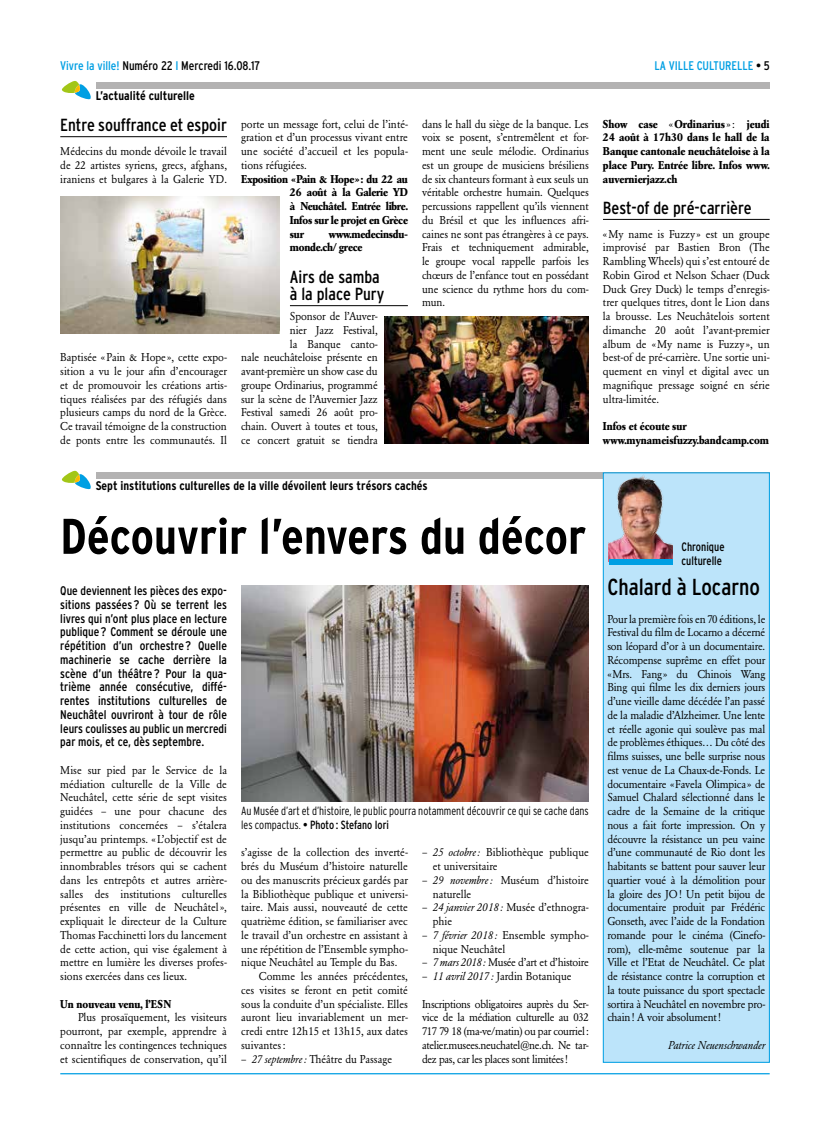
<style>
.page{position:relative;width:830px;height:1134px;background:#fff}
.page>*{position:absolute;margin:0;border:0;box-sizing:border-box;transform-origin:0 0}
.t1{font:700 condensed 50px "Interstate";color:#000}
.t2{font:condensed 23.12px "Interstate";color:#000}
.t3{font:condensed 17.5px/17.5px "Interstate";color:#000}
.t4{font:condensed 12.5px/13.8px "Interstate";color:#000;text-align:justify}
.t5{font:700 condensed 12.5px "Interstate";color:#000}
.t6{font:condensed 12.5px "Interstate";color:#009fe3}
.t7{font:condensed 12.25px/13.8px "Interstate";color:#000;scale:.95 1}
.t8{font:300 condensed 11.88px/13.8px "Interstate";color:#000;scale:.95 1}
.t9{font:11.25px/13.8px "Garamond BE";color:#000;text-align:justify;scale:.95 1}
.t10{font:700 11.25px/13.8px "Garamond BE";color:#000;text-align:justify;scale:.95 1}
.t11{font:11.25px "Garamond BE";letter-spacing:-.025em;color:#000;scale:.95 1}
.t12{font:700 11.25px/13.8px "Garamond BE";letter-spacing:-.02em;color:#000;scale:.95 1}
.t13{font:italic 11.25px "Garamond BE";color:#000;scale:.95 1}
.s1{color:#009fe3}
.s2{color:#000}
.s3{font-weight:400}
.s4{font-style:italic}
</style>
<div class="page">
<hr style="left:60px;top:1073px;width:709px;height:1px;background:#009fe3">
<div style="left:96px;top:472px;width:673px;height:7px;background:#b3b2b2"></div>
<svg style="left:62px;top:471px;width:29px;height:18px"></svg>
<div style="left:96px;top:83px;width:673px;height:6px;background:#b3b2b2"></div>
<svg style="left:62px;top:81px;width:29px;height:18px"></svg>
<img style="left:241px;top:586px;width:347px;height:215px">
<hr style="left:60px;top:136px;width:167px;height:1px;background:#000">
<hr style="left:290px;top:305px;width:117px;height:1px;background:#000">
<hr style="left:602px;top:219px;width:167px;height:1px;background:#000">
<img style="left:384px;top:316px;width:204px;height:128px">
<div style="left:603px;top:473px;width:166px;height:589px;background:#bce4fa"></div>
<div style="left:602px;top:472px;width:167px;height:590px;border:1px solid #009fe3"></div>
<img style="left:608px;top:472px;width:64px;height:87px">
<div style="left:608px;top:559px;width:64px;height:6px;background:#009fe3"></div>
<img style="left:60px;top:196px;width:219px;height:137px">
<p class="t4" style="left:60px;top:59px;width:201px"><span class="s1">Vivre la ville!</span> Numéro 22 <span class="s1">I</span> Mercredi 16.08.17</p>
<p class="t6" style="left:654px;top:59px;width:116px">LA VILLE CULTURELLE <span class="s2">• 5</span></p>
<p class="t5" style="left:96px;top:89px;width:100px">L’actualité culturelle</p>
<h3 class="t3" style="left:60px;top:116px;width:168px">Entre souffrance et espoir</h3>
<p class="t9" style="left:60px;top:144px;width:177px">Médecins du monde dévoile le travail de 22 artistes syriens, grecs, afghans, iraniens et bulgares à la Galerie YD.</p>
<p class="t9" style="left:60px;top:351px;width:177px">Baptisée «Pain &amp; Hope », cette expo&shy;sition a vu le jour afin d’encourager et de promouvoir les créations artis&shy;tiques réalisées par des réfugiés dans plusieurs camps du nord de la Grèce.<br>Ce travail témoigne de la construction de ponts entre les communautés. Il</p>
<p class="t9" style="left:241px;top:117px;width:177px">porte un message fort, celui de l’inté&shy;gration et d’un processus vivant entre une société d’accueil et les popula&shy;tions réfugiées.</p>
<p class="t10" style="left:290px;top:172px;width:126px;text-indent:-49px">Exposition «Pain &amp; Hope»: du 22 au 26 août à la Galerie YD à Neuchâtel. Entrée libre.<br>Infos sur le projet en Grèce sur</p>
<p class="t12" style="left:290px;top:227px;width:126px;text-indent:39px">www.medecinsdu&shy;monde.ch/ grece</p>
<h3 class="t3" style="left:290px;top:267px;width:96px">Airs de samba à la place Pury</h3>
<p class="t9" style="left:241px;top:309px;width:145px;text-align:right">Sponsor de l’Auver-<br>nier Jazz Festival,<br>la Banque canto-<br>nale neuchâteloise présente en avant-première un show case du groupe Ordinarius, programmé sur la scène de l’Auvernier Jazz<br>Festival samedi 26 août pro&shy;chain. Ouvert à toutes et tous, ce concert gratuit se tiendra</p>
<p class="t9" style="left:422px;top:117px;width:177px">dans le hall du siège de la banque. Les voix se posent, s’entremêlent et for&shy;ment une seule mélodie. Ordinarius est un groupe de musiciens brésiliens de six chanteurs formant à eux seuls un véritable orchestre humain. Quelques percussions rappellent qu’ils viennent du Brésil et que les influences afri&shy;caines ne sont pas étrangères à ce pays.<br>Frais et techniquement admirable, le groupe vocal rappelle parfois les chœurs de l’enfance tout en possédant une science du rythme hors du com&shy;mun.</p>
<p class="t10" style="left:602px;top:117px;width:177px">Show case <span class="s3">«</span>Ordinarius<span class="s3">»:</span> jeudi 24 août à 17h30 dans le hall de la Banque cantonale neuchâteloise à la place Pury. Entrée libre. Infos www. auvernierjazz.ch</p>
<h3 class="t3" style="left:602px;top:199px;width:150px">Best-of de pré-carrière</h3>
<p class="t9" style="left:602px;top:227px;width:177px">«My name is Fuzzy » est un groupe improvisé par Bastien Bron (The Rambling Wheels) qui s’est entouré de Robin Girod et Nelson Schaer (Duck Duck Grey Duck) le temps d’enregis&shy;trer quelques titres, dont le Lion dans la brousse. Les Neuchâtelois sortent dimanche 20 août l’avant-premier album de «My name is Fuzzy », un best-of de pré-carrière. Une sortie uni&shy;quement en vinyl et digital avec un magnifique pressage soigné en série ultra-limitée.</p>
<p class="t10" style="left:602px;top:419px;width:176px">Infos et écoute sur www.mynameisfuzzy.bandcamp.com</p>
<p class="t5" style="left:96px;top:479px;width:333px">Sept institutions culturelles de la ville dévoilent leurs trésors cachés</p>
<h1 class="t1" style="left:60px;top:508px;width:527px">Découvrir l’envers du décor</h1>
<p class="t4" style="left:60px;top:584px;width:168px">Que deviennent les pièces des expo&shy;sitions passées ? Où se terrent les livres qui n’ont plus place en lecture publique ? Comment se déroule une répétition d’un orchestre ? Quelle machinerie se cache derrière la scène d’un théâtre ? Pour la qua&shy;trième année consécutive, diffé&shy;rentes institutions culturelles de Neuchâtel ouvriront à tour de rôle leurs coulisses au public un mercredi par mois, et ce, dès septembre.</p>
<p class="t9" style="left:60px;top:763px;width:177px">Mise sur pied par le Service de la médiation culturelle de la Ville de Neuchâtel, cette série de sept visites guidées – une pour chacune des institutions concernées – s’étalera jusqu’au printemps. «L’objectif est de permettre au public de découvrir les innombrables trésors qui se cachent dans les entrepôts et autres arrière&shy;salles des institutions culturelles présentes en ville de Neuchâtel», expliquait le directeur de la Culture Thomas Facchinetti lors du lancement de cette action, qui vise également à mettre en lumière les diverses profes&shy;sions exercées dans ces lieux.</p>
<p class="t10" style="left:60px;top:997px;width:118px">Un nouveau venu, l’ESN</p>
<p class="t9" style="left:60px;top:1011px;width:177px;text-indent:18px">Plus prosaïquement, les visiteurs pourront, par exemple, apprendre à connaître les contingences techniques et scientifiques de conservation, qu’il</p>
<p class="t8" style="left:241px;top:804px;width:367px">Au Musée d’art et d’histoire, le public pourra notamment découvrir ce qui se cache dans les compactus. <span class="s3">• Photo : Stefano Iori</span></p>
<p class="t9" style="left:241px;top:846px;width:177px">s’agisse de la collection des inverté-</p>
<p class="t9" style="left:241px;top:859px;width:177px">brés du Muséum d’histoire naturelle</p>
<p class="t9" style="left:241px;top:873px;width:177px">ou des manuscrits précieux gardés par</p>
<p class="t9" style="left:241px;top:887px;width:177px">la Bibliothèque publique et universi-</p>
<p class="t9" style="left:241px;top:901px;width:177px">taire. Mais aussi, nouveauté de cette</p>
<p class="t9" style="left:241px;top:914px;width:177px">quatrième édition, se familiariser avec</p>
<p class="t9" style="left:241px;top:928px;width:177px">le travail d’un orchestre en assistant à</p>
<p class="t9" style="left:241px;top:942px;width:177px">une répétition de l’Ensemble sympho-</p>
<p class="t9" style="left:241px;top:956px;width:166px">nique Neuchâtel au Temple du Bas.</p>
<p class="t9" style="left:259px;top:969px;width:158px">Comme les années précédentes,</p>
<p class="t9" style="left:241px;top:983px;width:177px">ces visites se feront en petit comité</p>
<p class="t9" style="left:241px;top:997px;width:177px">sous la conduite d’un spécialiste. Elles</p>
<p class="t9" style="left:241px;top:1011px;width:177px">auront lieu invariablement un mer-</p>
<p class="t9" style="left:241px;top:1024px;width:177px">credi entre 12h15 et 13h15, aux dates</p>
<p class="t9" style="left:241px;top:1038px;width:48px">suivantes:</p>
<p class="t9" style="left:241px;top:1052px;width:160px">– <span class="s4">27 septembre:</span> Théâtre du Passage</p>
<p class="t9" style="left:432px;top:846px;width:166px;text-indent:-11px">– <span class="s4">25 octobre:</span> Bibliothèque publique et universitaire</p>
<p class="t9" style="left:432px;top:873px;width:166px;text-indent:-11px">– <span class="s4">29 novembre:</span> Muséum d’histoire naturelle</p>
<p class="t9" style="left:432px;top:901px;width:166px;text-indent:-11px">– <span class="s4">24 janvier 2018:</span> Musée d’ethnogra&shy;phie</p>
<p class="t9" style="left:432px;top:928px;width:166px;text-indent:-11px">– <span class="s4">7 février 2018 :</span> Ensemble sympho&shy;nique Neuchâtel</p>
<p class="t11" style="left:422px;top:956px;width:177px">– <span class="s4">7 mars 2018:</span> Musée d’art et d’histoire</p>
<p class="t9" style="left:422px;top:969px;width:159px">– <span class="s4">11 avril 2017 :</span> Jardin Botanique</p>
<p class="t9" style="left:422px;top:997px;width:177px">Inscriptions obligatoires auprès du Ser&shy;vice de la médiation culturelle au 032<br>717 79 18 (ma-ve/matin) ou par courriel: atelier.musees.neuchatel@ne.ch. Ne tar&shy;dez pas, car les places sont limitées!</p>
<p class="t7" style="left:681px;top:540px;width:47px">Chronique culturelle</p>
<h2 class="t2" style="left:607px;top:574px;width:154px">Chalard à Locarno</h2>
<p class="t9" style="left:607px;top:612px;width:168px">Pour la première fois en 70 éditions, le Festival du film de Locarno a décerné son léopard d’or à un documentaire.<br>Récompense suprême en effet pour «Mrs. Fang» du Chinois Wang Bing qui filme les dix derniers jours d’une vieille dame décédée l’an passé de la maladie d’Alzheimer. Une lente et réelle agonie qui soulève pas mal de problèmes éthiques… Du côté des films suisses, une belle surprise nous est venue de La Chaux-de-Fonds. Le documentaire «Favela Olimpica» de Samuel Chalard sélectionné dans le cadre de la Semaine de la critique nous a fait forte impression. On y découvre la résistance un peu vaine d’une communauté de Rio dont les habitants se battent pour sauver leur quartier voué à la démolition pour la gloire des JO! Un petit bijou de documentaire produit par Frédéric Gonseth, avec l’aide de la Fondation romande pour le cinéma (Cinefo&shy;rom), elle-même soutenue par la Ville et l’Etat de Neuchâtel. Ce plat de résistance contre la corruption et la toute puissance du sport spectacle sortira à Neuchâtel en novembre pro&shy;chain! A voir absolument!</p>
<p class="t13" style="left:667px;top:1038px;width:104px">Patrice Neuenschwander</p>
</div>
